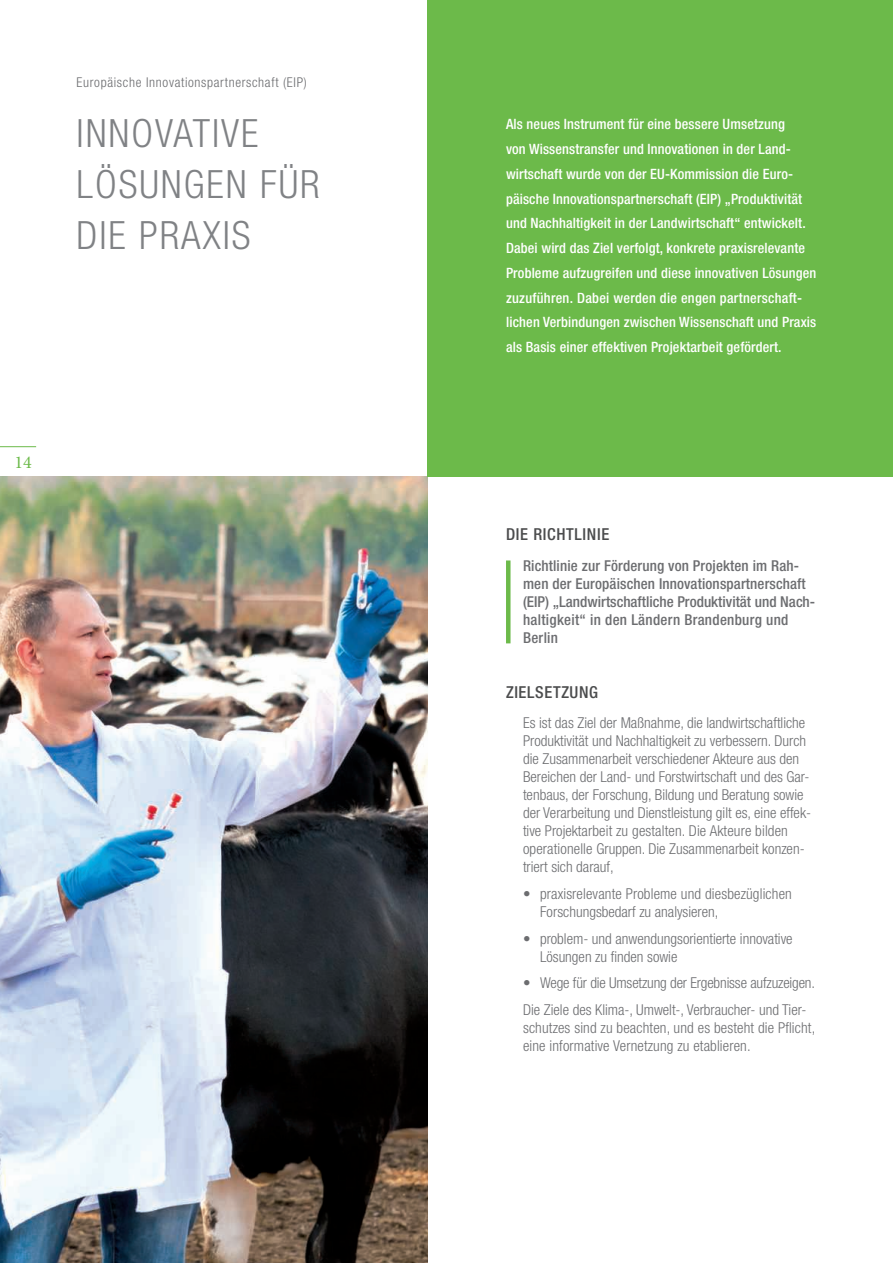
<style>
.page{position:relative;width:893px;height:1263px;background:#fff}
.page>*{position:absolute;margin:0;border:0;box-sizing:border-box;transform-origin:0 0}
.t1{font:300 condensed 39px/51px "Helvetica Neue LT Std";letter-spacing:.05em;color:#808285}
.t2{font:18px "Minion Pro";color:#6cba4a}
.t3{font:500 condensed 16.5px "Helvetica Neue LT Std";letter-spacing:.04em;color:#4b4c4d}
.t4{font:300 condensed 15px/18px "Helvetica Neue LT Std";color:#6c6d70}
.t5{font:500 condensed 15px/18px "Helvetica Neue LT Std";letter-spacing:.01em;color:#6c6d70}
.t6{font:500 condensed 14.25px/24.8px "Helvetica Neue LT Std";letter-spacing:.01em;color:#fff}
.t7{font:300 condensed 13.5px "Helvetica Neue LT Std";letter-spacing:.05em;color:#6c6d70}
</style>
<div class="page">
<img style="left:0;top:476px;width:427px;height:787px">
<div style="left:427px;top:0;width:466px;height:476px;background:#6cba4a"></div>
<hr style="left:506px;top:560px;width:4px;height:83px;background:#6cba4a">
<hr style="left:0;top:446px;width:36px;height:1px;background:#6cba4a">
<p class="t2" style="left:15px;top:450px;width:19px">14</p>
<p class="t7" style="left:77px;top:75px;width:232px">Europäische Innovationspartnerschaft (EIP)</p>
<h1 class="t1" style="left:77px;top:107px;width:245px">Innovative<br>Lösungen für di e Praxis</h1>
<p class="t6" style="left:506px;top:112px;width:312px">Als neues Instrument für eine bessere Umsetzung<br>von Wissenstransfer und Innovationen in der Land&shy;wirtschaft wurde von der EU-Kommission die Euro&shy;päische Innovationspartnerschaft (EIP) „Produktivität und Nachhaltigkeit in der Landwirtschaft“ entwickelt.<br>Dabei wird das Ziel verfolgt, konkrete praxisrelevante Probleme aufzugreifen und diese innovativen Lösungen zuzuführen. Dabei werden die engen partnerschaft&shy;lichen Verbindungen zwischen Wissenschaft und Praxis als Basis einer effektiven Projektarbeit gefördert.</p>
<p class="t3" style="left:506px;top:524px;width:105px">Die Richtlinie</p>
<p class="t5" style="left:523px;top:556px;width:294px">Richtlinie zur Förderung von Projekten im Rah&shy;men der Europäischen Innovationspartnerschaft (EIP) „Landwirtschaftliche Produktivität und Nach&shy;haltigkeit“ in den Ländern Brandenburg und Berlin</p>
<p class="t3" style="left:506px;top:682px;width:92px">Zielsetzung</p>
<p class="t4" style="left:523px;top:714px;width:290px">Es ist das Ziel der Maßnahme, die landwirtschaftliche Produktivität und Nachhaltigkeit zu verbessern. Durch die Zusammenarbeit verschiedener Akteure aus den Bereichen der Land- und Forstwirtschaft und des Gar&shy;tenbaus, der Forschung, Bildung und Beratung sowie der Verarbeitung und Dienstleistung gilt es, eine effek&shy;tive Projektarbeit zu gestalten. Die Akteure bilden operationelle Gruppen. Die Zusammenarbeit konzen&shy;triert sich darauf,</p>
<p class="t4" style="left:540px;top:884px;width:253px;text-indent:-17px">• praxisrelevante Probleme und diesbezüglichen<br>Forschungsbedarf zu analysieren,</p>
<p class="t4" style="left:540px;top:929px;width:254px;text-indent:-17px">• problem- und anwendungsorientierte innovative<br>Lösungen zu finden sowie</p>
<p class="t4" style="left:523px;top:969px;width:291px;line-height:26.5px">• Wege für die Umsetzung der Ergebnisse aufzuzeigen.<br>Die Ziele des Klima-, Umwelt-, Verbraucher- und Tier-</p>
<p class="t4" style="left:523px;top:1018px;width:294px">schutzes sind zu beachten, und es besteht die Pflicht, eine informative Vernetzung zu etablieren.</p>
</div>
